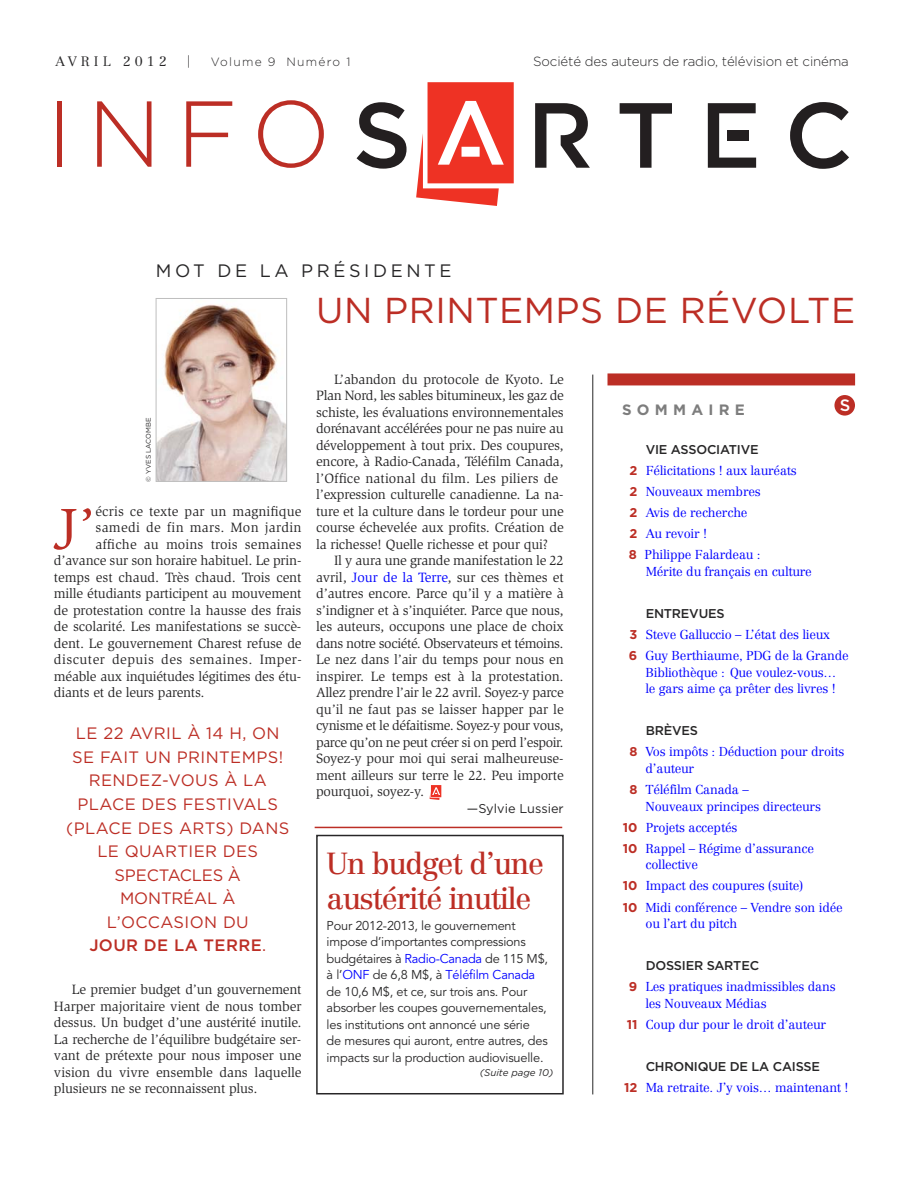
<style>
.page{position:relative;width:918px;height:1188px;background:#fff}
.page>*{position:absolute;margin:0;border:0;box-sizing:border-box;transform-origin:0 0}
.t1{font:300 93.3px "Gotham";color:#bc2e25}
.t2{font:59.7px "Slimbach Std";color:#bc2e25}
.t3{font:36px "Gotham";letter-spacing:.015em;color:#bc2e25}
.t4{font:30px/34.5px "Centennial";letter-spacing:-.04em;color:#bc2e25}
.t5{font:18px "Gotham";letter-spacing:.2em;color:#272627}
.t6{font:16.5px/23.5px "Gotham";letter-spacing:.025em;color:#bc2e25;text-align:center}
.t7{font:500 16.5px "Gotham";color:#fff}
.t8{font:700 15px "Gotham";letter-spacing:.35em;color:#7d7d7d}
.t9{font:13.8px/16.5px "Slimbach Std";letter-spacing:-.015em;color:#272627;text-align:justify}
.t10{font:13.8px "Slimbach Std";letter-spacing:.01em;color:#272627}
.t11{font:13.8px "Slimbach Std";letter-spacing:.03em;color:#272627}
.t12{font:13.8px "Slimbach Std";letter-spacing:.025em;color:#272627}
.t13{font:300 13.5px "Centennial";letter-spacing:.3em;color:#272627}
.t14{font:300 13.5px "Gotham";color:#272627}
.t15{font:300 13.35px "Gotham";letter-spacing:-.01em;color:#272627}
.t16{font:300 12.75px/21.1px "Centennial";letter-spacing:-.015em;color:#00f}
.t17{font:12.75px/16.5px "Avenir";letter-spacing:-.015em;color:#272627}
.t18{font:500 12.75px "Gotham";letter-spacing:-.015em;color:#272627}
.t19{font:12.75px "Gotham";color:#272627}
.t20{font:300 12px "Gotham";letter-spacing:.105em;color:#272627}
.t21{font:italic 9.75px "Gotham";color:#272627}
.t22{font:6.75px "Gotham";letter-spacing:.01em;color:#272627}
.s1{font-weight:500}
.s2{color:#00f}
.s3{font-family:"Gotham";font-weight:700;color:#bc2e25}
</style>
<div class="page">
<svg style="left:357px;top:102px;width:50px;height:67px"></svg>
<svg style="left:620px;top:103px;width:52px;height:65px"></svg>
<svg style="left:790px;top:102px;width:59px;height:67px"></svg>
<svg style="left:535px;top:103px;width:55px;height:65px"></svg>
<svg style="left:708px;top:103px;width:48px;height:65px"></svg>
<svg style="left:416px;top:82px;width:98px;height:124px"></svg>
<svg style="left:430px;top:785px;width:11px;height:15px"></svg>
<div style="left:608px;top:373px;width:247px;height:12px;background:#bc2e25"></div>
<img style="left:158px;top:304px;width:127px;height:176px">
<div style="left:156px;top:298px;width:131px;height:184px;border:1px solid #bebebe"></div>
<hr style="left:592px;top:375px;width:1px;height:719px;background:#272627">
<div style="left:834px;top:395px;width:21px;height:21px;background:#bc2e25;border-radius:50%"></div>
<div style="left:316px;top:835px;width:248px;height:259px;border:2px solid #272627"></div>
<hr style="left:315px;top:827px;width:247px;height:1px;background:#bc2e25">
<p class="t13" style="left:55px;top:56px;width:113px">AVRIL 2012</p>
<p class="t14" style="left:187px;top:56px;width:5px">|</p>
<p class="t20" style="left:211px;top:57px;width:141px">Volume 9 Numéro 1</p>
<h1 class="t1" style="left:46px;top:99px;width:286px">INFO</h1>
<h3 class="t5" style="left:156px;top:264px;width:297px">MOT DE LA PRÉSIDENTE</h3>
<p class="t15" style="left:533px;top:56px;width:317px">Société des auteurs de radio, télévision et cinéma</p>
<h3 class="t3" style="left:316px;top:297px;width:541px">UN PRINTEMPS DE RÉVOLTE</h3>
<p class="t22" style="left:146px;top:482px;width:66px;rotate:-90deg">© YVES LACOMBE</p>
<h2 class="t2" style="left:54px;top:506px;width:43px">J’</h2>
<p class="t10" style="left:95px;top:506px;width:208px">écris ce texte par un magnifique</p>
<p class="t12" style="left:95px;top:523px;width:208px">samedi de fin mars. Mon jardin</p>
<p class="t10" style="left:95px;top:539px;width:208px">affiche au moins trois semaines</p>
<p class="t9" style="left:54px;top:554px;width:249px">d’avance sur son horaire habituel. Le prin -</p>
<p class="t9" style="left:54px;top:570px;width:249px">temps est chaud. Très chaud. Trois cent</p>
<p class="t9" style="left:54px;top:587px;width:249px">mille étudiants participent au mouvement</p>
<p class="t9" style="left:54px;top:603px;width:249px">de protestation contre la hausse des frais</p>
<p class="t9" style="left:54px;top:620px;width:249px">de scolarité. Les manifestations se succè-</p>
<p class="t9" style="left:54px;top:636px;width:249px">dent. Le gouvernement Charest refuse de</p>
<p class="t11" style="left:54px;top:655px;width:249px">discuter depuis des semaines. Imper-</p>
<p class="t9" style="left:54px;top:669px;width:249px">méable aux inquiétudes légitimes des étu-</p>
<p class="t9" style="left:54px;top:686px;width:152px">diants et de leurs parents.</p>
<p class="t6" style="left:66px;top:723px;width:225px">LE 22 AVRIL À 14 H, ON<br>SE FAIT UN PRINTEMPS!<br>RENDEZ-VOUS À LA<br>PLACE DES FESTIVALS (PLACE DES ARTS) DANS<br>LE QUARTIER DES<br>SPECTACLES À<br>MONTRÉAL À<br>L’OCCASION DU<br><span class="s1">JOUR DE LA TERRE</span>.</p>
<p class="t9" style="left:54px;top:983px;width:249px;text-indent:18px">Le premier budget d’un gouvernement Harper majoritaire vient de nous tomber dessus. Un budget d’une austérité inutile.<br>La recherche de l’équilibre budgétaire ser&shy;vant de prétexte pour nous imposer une vision du vivre ensemble dans laquelle plusieurs ne se reconnaissent plus.</p>
<p class="t9" style="left:316px;top:372px;width:249px;text-align:left;text-indent:18px">L’abandon du protocole de Kyoto. Le Plan Nord, les sables bitumineux, les gaz de schiste, les évaluations environnementales dorénavant accélérées pour ne pas nuire au développement à tout prix. Des coupures, encore, à Radio-Canada, Téléfilm Canada, l’Office national du film. Les piliers de l’expression culturelle cana dienne. La na&shy;ture et la culture dans le tordeur pour une course échevelée aux profits. Création de la richesse! Quelle richesse et pour qui?</p>
<p class="t9" style="left:316px;top:554px;width:249px;text-indent:18px">Il y aura une grande manifestation le 22 avril, <span class="s2">Jour de la Terre</span>, sur ces thèmes et d’autres encore. Parce qu’il y a matière à s’indigner et à s’inquiéter. Parce que nous, les auteurs, occupons une place de choix dans notre société. Observateurs et témoins.<br>Le nez dans l’air du temps pour nous en inspirer. Le temps est à la protestation.<br>Allez prendre l’air le 22 avril. Soyez-y parce qu’il ne faut pas se laisser happer par le cynisme et le défaitisme. Soyez-y pour vous, parce qu’on ne peut créer si on perd l’espoir.<br>Soyez-y pour moi qui serai malheureuse&shy;ment ailleurs sur terre le 22. Peu importe pourquoi, soyez-y.</p>
<p class="t19" style="left:467px;top:804px;width:98px">—Sylvie Lussier</p>
<h3 class="t4" style="left:327px;top:849px;width:219px">Un budget d’une austérité inutile</h3>
<p class="t17" style="left:327px;top:919px;width:223px">Pour 2012-2013, le gouvernement impose d’importantes compressions bud gétaires à <span class="s2">Radio-Canada</span> de 115 M$, à l’<span class="s2">ONF</span> de 6,8 M$, à <span class="s2">Téléfilm Canada </span>de 10,6 M$, et ce, sur trois ans. Pour absorber les coupes gouvernementales, les institutions ont annoncé une série<br>de mesures qui auront, entre autres, des impacts sur la production audiovisuelle.</p>
<p class="t21" style="left:480px;top:1069px;width:75px">(Suite page 10)</p>
<p class="t8" style="left:622px;top:404px;width:124px">SOMMAIRE</p>
<p class="t7" style="left:840px;top:399px;width:12px">S</p>
<p class="t18" style="left:646px;top:444px;width:114px">VIE ASSOCIATIVE</p>
<p class="t16" style="left:629px;top:461px;width:169px"><span class="s3">2</span> Félicitations ! aux lauréats<br><span class="s3">2</span> Nouveaux membres<br><span class="s3">2</span> Avis de recherche<br><span class="s3">2</span> Au revoir !<br><span class="s3">8</span> Philippe Falardeau :</p>
<p class="t16" style="left:646px;top:562px;width:168px">Mérite du français en culture</p>
<p class="t18" style="left:646px;top:609px;width:80px">ENTREVUES</p>
<p class="t16" style="left:629px;top:625px;width:221px"><span class="s3">3</span> Steve Galluccio – L’état des lieux<br><span class="s3">6</span> Guy Berthiaume, PDG de la Grande</p>
<p class="t16" style="left:645px;top:665px;width:192px;line-height:16.5px">Bibliothèque : Que voulez-vous… le gars aime ça prêter des livres !</p>
<p class="t18" style="left:646px;top:726px;width:54px">BRÈVES</p>
<p class="t16" style="left:646px;top:745px;width:201px;line-height:16.5px;text-indent:-16px"><span class="s3">8</span> Vos impôts : Déduction pour droits d’auteur</p>
<p class="t16" style="left:646px;top:782px;width:177px;line-height:16.5px;text-indent:-16px"><span class="s3">8</span> Téléfilm Canada –<br>Nouveaux principes directeurs</p>
<p class="t16" style="left:623px;top:818px;width:193px"><span class="s3">10</span> Projets acceptés<br><span class="s3">10</span> Rappel – Régime d’assurance</p>
<p class="t16" style="left:623px;top:855px;width:221px;text-indent:23px">collective<br><span class="s3">10</span> Impact des coupures (suite)<br><span class="s3">10</span> Midi conférence – Vendre son idée</p>
<p class="t16" style="left:646px;top:914px;width:93px">ou l’art du pitch</p>
<p class="t18" style="left:646px;top:961px;width:115px">DOSSIER SARTEC</p>
<p class="t16" style="left:646px;top:980px;width:192px;line-height:16.6px;text-indent:-17px"><span class="s3">9</span> Les pratiques inadmissibles dans les Nouveaux Médias</p>
<p class="t16" style="left:627px;top:1015px;width:201px"><span class="s3">11</span> Coup dur pour le droit d’auteur</p>
<p class="t18" style="left:646px;top:1062px;width:176px">CHRONIQUE DE LA CAISSE</p>
<p class="t16" style="left:624px;top:1078px;width:226px"><span class="s3">12</span> Ma retraite. J’y vois… maintenant !</p>
</div>
